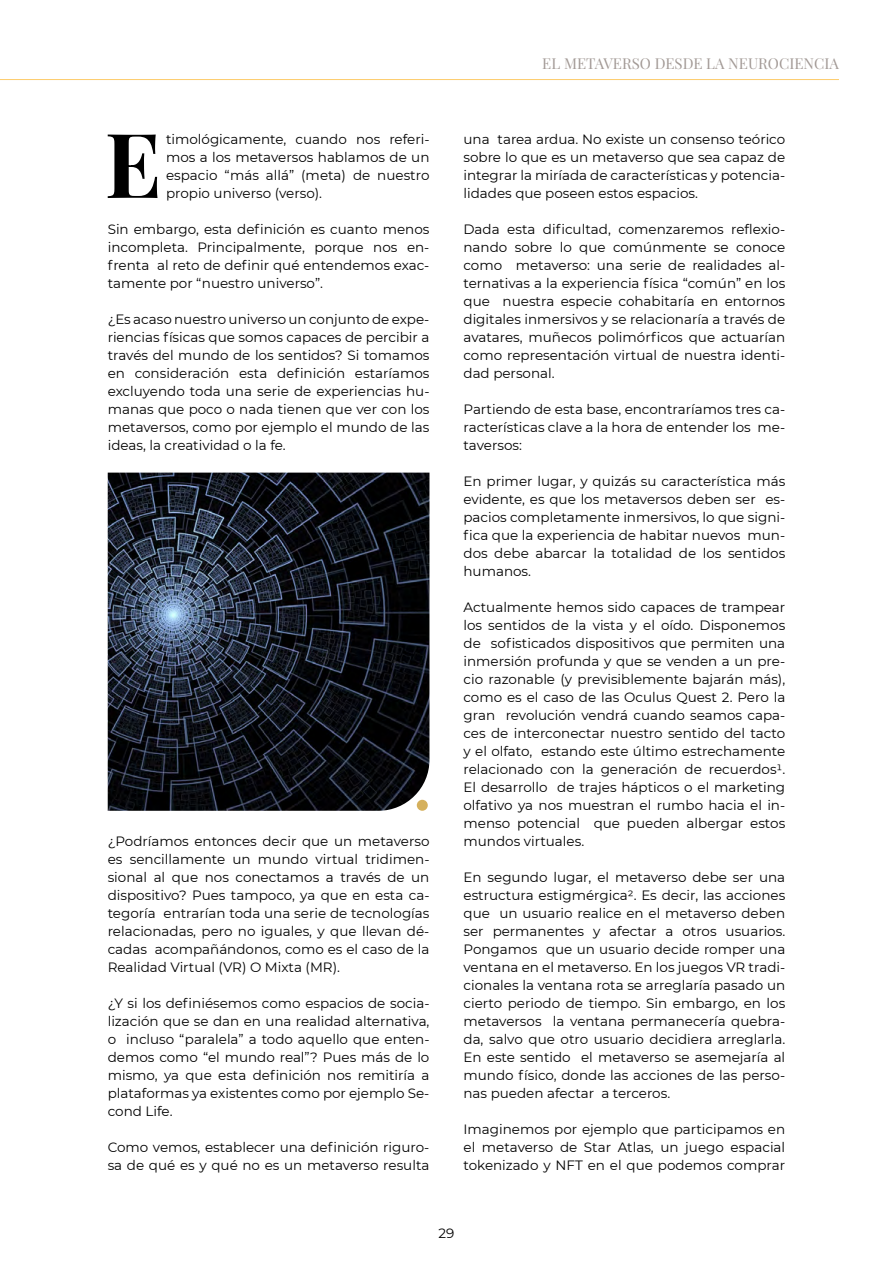
<style>
.page{position:relative;width:893px;height:1263px;background:#fff}
.page>*{position:absolute;margin:0;border:0;box-sizing:border-box;transform-origin:0 0}
.t1{font:700 89.7px "Playfair Display";color:#000}
.t2{font:15px "Playfair Display";color:#a29995}
.t3{font:13.5px/18px "Montserrat";color:#000;text-align:justify}
</style>
<div class="page">
<hr style="left:0;top:79px;width:839px;height:1px;background:#fdcc6d">
<img style="left:108px;top:473px;width:321px;height:338px">
<p class="t2" style="left:542px;top:51px;width:298px">EL METAVERSO DESDE LA NEUROCIENCIA</p>
<h1 class="t1" style="left:105px;top:94px;width:58px">E</h1>
<p class="t3" style="left:166px;top:130px;width:265px">timológicamente, cuando nos referi&shy;mos a los metaversos hablamos de un espacio “más allá” (meta) de nuestro propio universo (verso).</p>
<p class="t3" style="left:108px;top:220px;width:323px">Sin embargo, esta definición es cuanto menos incompleta. Principalmente, porque nos en&shy;frenta al reto de definir qué entendemos exac&shy;tamente por “nuestro universo”.</p>
<p class="t3" style="left:108px;top:310px;width:323px">¿Es acaso nuestro universo un conjunto de expe&shy;riencias físicas que somos capaces de percibir a través del mundo de los sentidos? Si tomamos en consideración esta definición estaríamos excluyendo toda una serie de experiencias hu&shy;manas que poco o nada tienen que ver con los metaversos, como por ejemplo el mundo de las ideas, la creatividad o la fe.</p>
<p class="t3" style="left:108px;top:832px;width:323px">¿Podríamos entonces decir que un metaverso es sencillamente un mundo virtual tridimen&shy;sional al que nos conectamos a través de un dispositivo? Pues tampoco, ya que en esta ca&shy;tegoría entrarían toda una serie de tecnologías relacionadas, pero no iguales, y que llevan dé&shy;cadas acompañándonos, como es el caso de la Realidad Virtual (VR) O Mixta (MR).</p>
<p class="t3" style="left:108px;top:994px;width:323px">¿Y si los definiésemos como espacios de socia&shy;lización que se dan en una realidad alternativa, o incluso “paralela” a todo aquello que enten&shy;demos como “el mundo real”? Pues más de lo mismo, ya que esta definición nos remitiría a plataformas ya existentes como por ejemplo Se&shy;cond Life.</p>
<p class="t3" style="left:108px;top:1138px;width:323px">Como vemos, establecer una definición riguro&shy;sa de qué es y qué no es un metaverso resulta</p>
<p class="t3" style="left:463px;top:130px;width:323px">una tarea ardua. No existe un consenso teórico sobre lo que es un metaverso que sea capaz de integrar la miríada de características y potencia&shy;lidades que poseen estos espacios.</p>
<p class="t3" style="left:463px;top:220px;width:323px">Dada esta dificultad, comenzaremos reflexio&shy;nando sobre lo que comúnmente se conoce como metaverso: una serie de realidades al&shy;ternativas a la experiencia física “común” en los que nuestra especie cohabitaría en entornos digitales inmersivos y se relacionaría a través de avatares, muñecos polimórficos que actuarían como representación virtual de nuestra identi&shy;dad personal.</p>
<p class="t3" style="left:463px;top:400px;width:323px">Partiendo de esta base, encontraríamos tres ca&shy;racterísticas clave a la hora de entender los me&shy;taversos:</p>
<p class="t3" style="left:463px;top:472px;width:323px">En primer lugar, y quizás su característica más evidente, es que los metaversos deben ser es&shy;pacios completamente inmersivos, lo que signi&shy;fica que la experiencia de habitar nuevos mun&shy;dos debe abarcar la totalidad de los sentidos humanos.</p>
<p class="t3" style="left:463px;top:598px;width:323px">Actualmente hemos sido capaces de trampear los sentidos de la vista y el oído. Disponemos de sofisticados dispositivos que permiten una inmersión profunda y que se venden a un pre&shy;cio razonable (y previsiblemente bajarán más), como es el caso de las Oculus Quest 2. Pero la gran revolución vendrá cuando seamos capa&shy;ces de interconectar nuestro sentido del tacto y el olfato, estando este último estrechamente relacionado con la generación de recuerdos1.<br>El desarrollo de trajes hápticos o el marketing olfativo ya nos muestran el rumbo hacia el in&shy;menso potencial que pueden albergar estos mundos virtuales.</p>
<p class="t3" style="left:463px;top:868px;width:323px">En segundo lugar, el metaverso debe ser una estructura estigmérgica2. Es decir, las acciones que un usuario realice en el metaverso deben ser permanentes y afectar a otros usuarios.<br>Pongamos que un usuario decide romper una ventana en el metaverso. En los juegos VR tradi&shy;cionales la ventana rota se arreglaría pasado un cierto periodo de tiempo. Sin embargo, en los metaversos la ventana permanecería quebra&shy;da, salvo que otro usuario decidiera arreglarla.<br>En este sentido el metaverso se asemejaría al mundo físico, donde las acciones de las perso&shy;nas pueden afectar a terceros.</p>
<p class="t3" style="left:463px;top:1119px;width:323px">Imaginemos por ejemplo que participamos en el metaverso de Star Atlas, un juego espacial tokenizado y NFT en el que podemos comprar</p>
<p class="t3" style="left:439px;top:1223px;width:17px">29</p>
</div>
